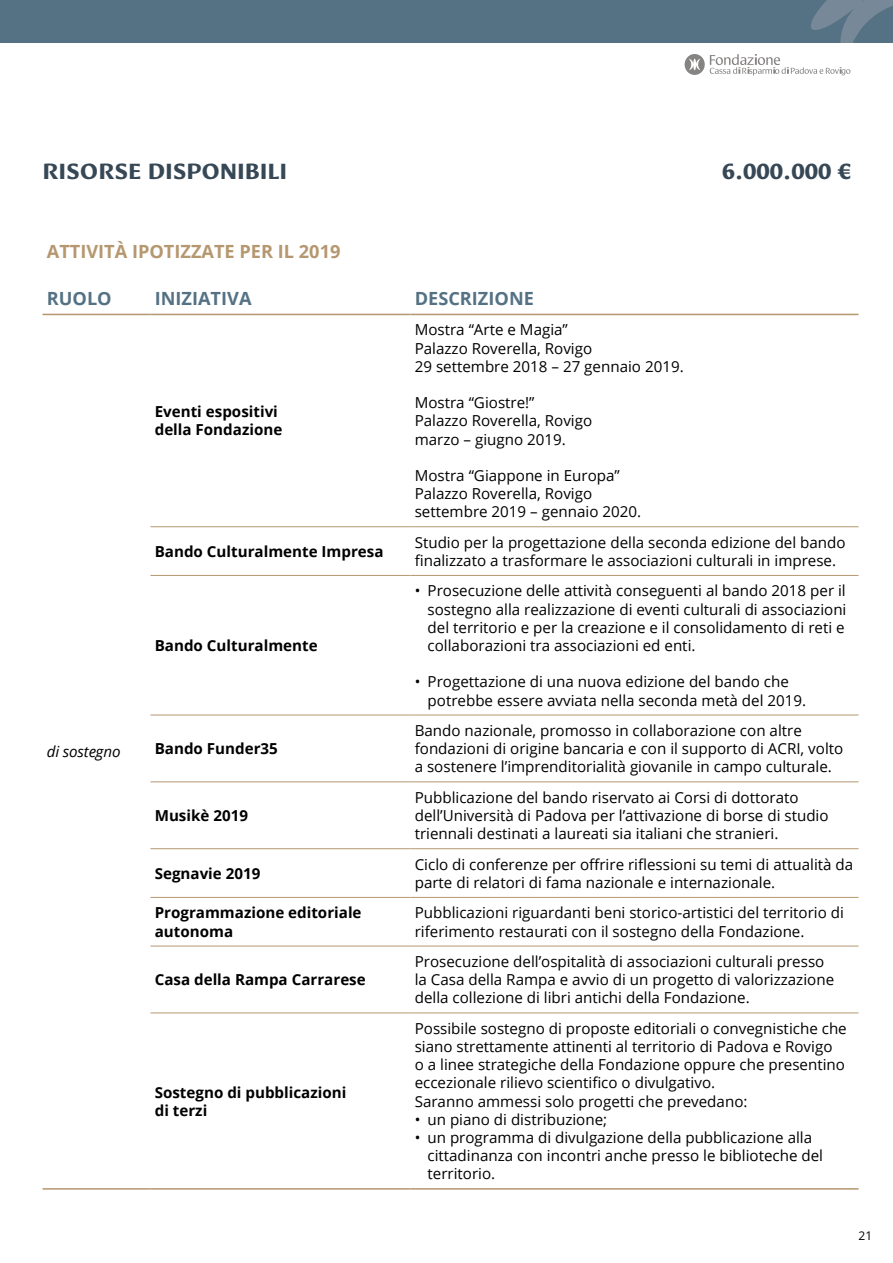
<style>
.page{position:relative;width:893px;height:1263px;background:#fff}
.page>*{position:absolute;margin:0;border:0;box-sizing:border-box;transform-origin:0 0}
.t1{font:700 22.5px "Cora";color:#364755}
.t2{font:700 18.15px "Open Sans";color:#b59770}
.t3{font:700 18.15px "Open Sans";color:#557284}
.t4{font:15.15px/18.1px "Open Sans";color:#000}
.t5{font:700 15.15px/18.1px "Open Sans";color:#000}
.t6{font:italic 15.15px "Open Sans";letter-spacing:-.01em;color:#000}
.t7{font:12px "Open Sans";color:#000}
</style>
<div class="page">
<svg style="left:685px;top:54px;width:165px;height:21px"></svg>
<div style="left:0;top:0;width:893px;height:43px;background:#557284"></div>
<svg style="left:811px;top:0;width:82px;height:43px"></svg>
<hr style="left:43px;top:314px;width:107px;height:1px;background:#b59770">
<hr style="left:150px;top:314px;width:260px;height:1px;background:#b59770">
<hr style="left:410px;top:314px;width:448px;height:1px;background:#b59770">
<hr style="left:43px;top:1188px;width:107px;height:1px;background:#b59770">
<hr style="left:150px;top:1188px;width:260px;height:1px;background:#b59770">
<hr style="left:410px;top:1188px;width:448px;height:1px;background:#b59770">
<hr style="left:150px;top:526px;width:260px;height:1px;background:#b59770">
<hr style="left:410px;top:526px;width:448px;height:1px;background:#b59770">
<hr style="left:150px;top:575px;width:260px;height:1px;background:#b59770">
<hr style="left:410px;top:575px;width:448px;height:1px;background:#b59770">
<hr style="left:150px;top:715px;width:260px;height:1px;background:#b59770">
<hr style="left:410px;top:715px;width:448px;height:1px;background:#b59770">
<hr style="left:150px;top:781px;width:260px;height:1px;background:#b59770">
<hr style="left:410px;top:781px;width:448px;height:1px;background:#b59770">
<hr style="left:150px;top:848px;width:260px;height:1px;background:#b59770">
<hr style="left:410px;top:848px;width:448px;height:1px;background:#b59770">
<hr style="left:150px;top:897px;width:260px;height:1px;background:#b59770">
<hr style="left:410px;top:897px;width:448px;height:1px;background:#b59770">
<hr style="left:150px;top:946px;width:260px;height:1px;background:#b59770">
<hr style="left:410px;top:946px;width:448px;height:1px;background:#b59770">
<hr style="left:150px;top:1012px;width:260px;height:1px;background:#b59770">
<hr style="left:410px;top:1012px;width:448px;height:1px;background:#b59770">
<h1 class="t1" style="left:43px;top:158px;width:246px">RISORSE DISPONIBILI</h1>
<h1 class="t1" style="left:722px;top:158px;width:131px">6.000.000 €</h1>
<p class="t2" style="left:47px;top:238px;width:295px">ATTIVITÀ IPOTIZZATE PER IL 2019</p>
<p class="t3" style="left:47px;top:286px;width:66px">RUOLO</p>
<p class="t3" style="left:155px;top:286px;width:98px">INIZIATIVA</p>
<p class="t3" style="left:415px;top:286px;width:121px">DESCRIZIONE</p>
<p class="t5" style="left:155px;top:402px;width:129px">Eventi espositivi della Fondazione</p>
<p class="t4" style="left:415px;top:320px;width:271px">Mostra “Arte e Magia”<br>Palazzo Roverella, Rovigo<br>29 settembre 2018 – 27 gennaio 2019.</p>
<p class="t4" style="left:415px;top:393px;width:179px">Mostra “Giostre!”<br>Palazzo Roverella, Rovigo marzo – giugno 2019.</p>
<p class="t4" style="left:415px;top:466px;width:228px">Mostra “Giappone in Europa”<br>Palazzo Roverella, Rovigo settembre 2019 – gennaio 2020.</p>
<p class="t5" style="left:155px;top:542px;width:230px">Bando Culturalmente Impresa</p>
<p class="t4" style="left:415px;top:533px;width:432px">Studio per la progettazione della seconda edizione del bando finalizzato a trasformare le associazioni culturali in imprese.</p>
<p class="t6" style="left:47px;top:741px;width:75px">di sostegno</p>
<p class="t5" style="left:155px;top:636px;width:164px">Bando Culturalmente</p>
<p class="t5" style="left:155px;top:739px;width:125px">Bando Funder35</p>
<p class="t5" style="left:155px;top:806px;width:95px">Musikè 2019</p>
<p class="t4" style="left:428px;top:581px;width:420px;text-align:justify;text-indent:-13px">• Prosecuzione delle attività conseguenti al bando 2018 per il sostegno alla realizzazione di eventi culturali di associazioni del territorio e per la creazione e il consolidamento di reti e collaborazioni tra associazioni ed enti.</p>
<p class="t4" style="left:428px;top:672px;width:380px;text-indent:-13px">• Progettazione di una nuova edizione del bando che potrebbe essere avviata nella seconda metà del 2019.</p>
<p class="t4" style="left:415px;top:721px;width:430px">Bando nazionale, promosso in collaborazione con altre fondazioni di origine bancaria e con il supporto di ACRI, volto a sostenere l’imprenditorialità giovanile in campo culturale.</p>
<p class="t4" style="left:415px;top:788px;width:415px">Pubblicazione del bando riservato ai Corsi di dottorato dell’Università di Padova per l’attivazione di borse di studio triennali destinati a laureati sia italiani che stranieri.</p>
<p class="t5" style="left:155px;top:864px;width:107px">Segnavie 2019</p>
<p class="t4" style="left:415px;top:855px;width:440px">Ciclo di conferenze per offrire riflessioni su temi di attualità da parte di relatori di fama nazionale e internazionale.</p>
<p class="t5" style="left:155px;top:903px;width:208px">Programmazione editoriale autonoma</p>
<p class="t4" style="left:415px;top:903px;width:431px">Pubblicazioni riguardanti beni storico-artistici del territorio di riferimento restaurati con il sostegno della Fondazione.</p>
<p class="t5" style="left:155px;top:970px;width:213px">Casa della Rampa Carrarese</p>
<p class="t4" style="left:415px;top:952px;width:421px">Prosecuzione dell’ospitalità di associazioni culturali presso la Casa della Rampa e avvio di un progetto di valorizzazione della collezione di libri antichi della Fondazione.</p>
<p class="t5" style="left:155px;top:1082px;width:193px">Sostegno di pubblicazioni di terzi</p>
<p class="t4" style="left:415px;top:1019px;width:434px">Possibile sostegno di proposte editoriali o convegnistiche che siano strettamente attinenti al territorio di Padova e Rovigo<br>o a linee strategiche della Fondazione oppure che presentino eccezionale rilievo scientifico o divulgativo.<br>Saranno ammessi solo progetti che prevedano:</p>
<p class="t4" style="left:415px;top:1110px;width:194px">• un piano di distribuzione;</p>
<p class="t4" style="left:427px;top:1128px;width:397px;text-indent:-13px">• un programma di divulgazione della pubblicazione alla cittadinanza con incontri anche presso le biblioteche del territorio.</p>
<p class="t7" style="left:858px;top:1227px;width:15px">21</p>
</div>
